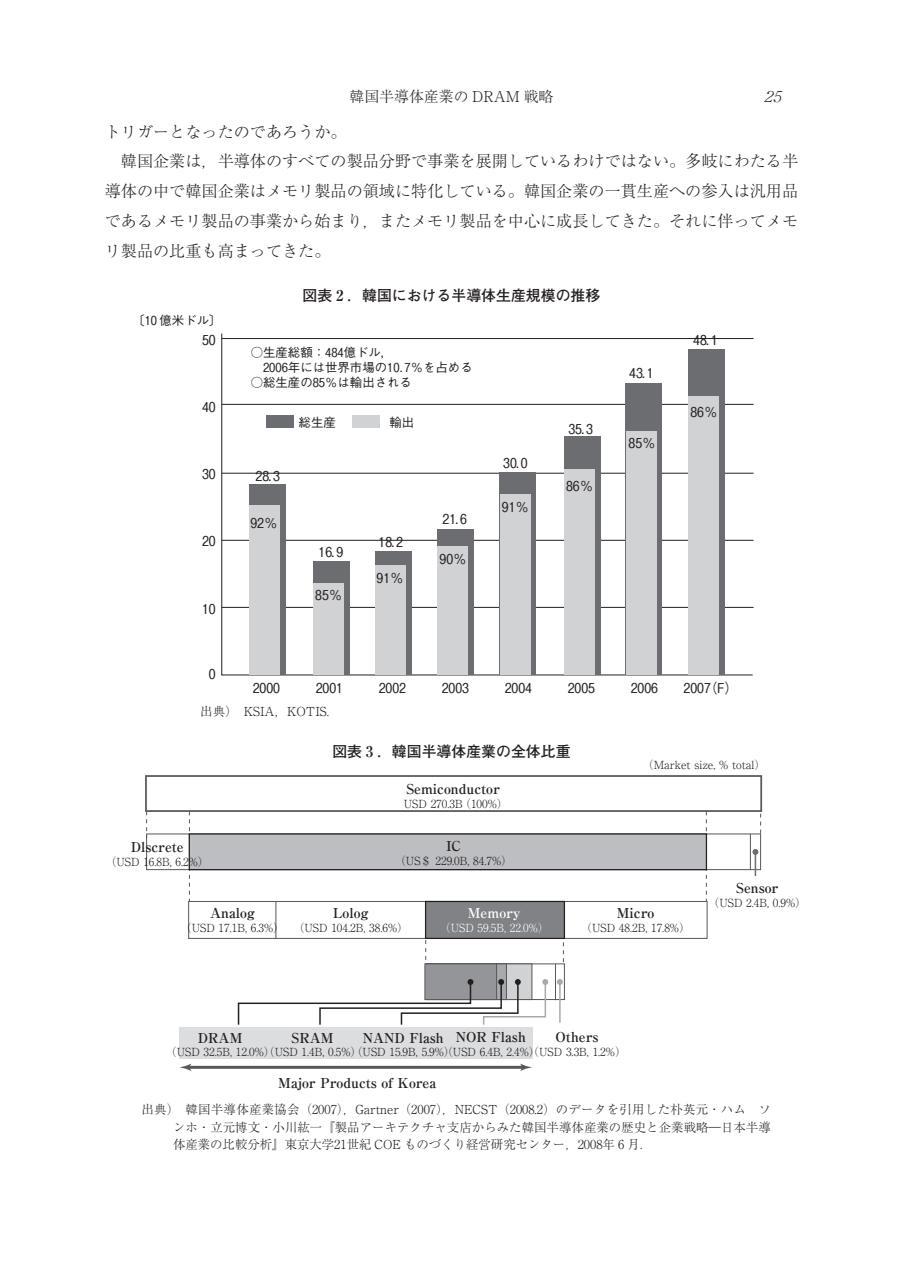
<style>
.page{position:relative;width:903px;height:1275px;background:#fff}
.page>*{position:absolute;margin:0;border:0;box-sizing:border-box;transform-origin:0 0}
.t1{font:300 16.1px/29.8px "Ryumin Pro";color:#231f20}
.t2{font:700 14.88px "Futo Go B101 Pro";color:#231f20}
.t3{font:300 14.88px "Ryumin Pro";color:#231f20}
.t4{font:500 13.65px "Gothic BBB Pro";color:#231f20}
.t5{font:700 13.65px "Ryumin Pro";color:#231f20}
.t6{font:700 13.65px "Ryumin Pro";color:#fff}
.t7{font:300 12.42px/17.3px "Ryumin Pro";color:#231f20;text-align:justify}
.t8{font:500 12.42px/15px "Gothic BBB Pro";color:#231f20}
.t9{font:300 11.2px "Ryumin Pro";color:#231f20}
.t10{font:300 11.2px "Ryumin Pro";color:#fff}
.s1{font-family:"Ryumin Pro"}
</style>
<div class="page">
<svg style="left:221px;top:333px;width:532px;height:343px"></svg>
<hr style="left:222px;top:607px;width:531px;height:1px;background:#231f20">
<hr style="left:222px;top:540px;width:531px;height:1px;background:#231f20">
<hr style="left:222px;top:473px;width:531px;height:1px;background:#231f20">
<hr style="left:222px;top:404px;width:531px;height:1px;background:#231f20">
<hr style="left:222px;top:338px;width:531px;height:1px;background:#231f20">
<div style="left:250px;top:484px;width:36px;height:191px;background:#6c6d70"></div>
<div style="left:250px;top:506px;width:30px;height:169px;background:#d1d2d4"></div>
<div style="left:313px;top:562px;width:36px;height:113px;background:#6c6d70"></div>
<div style="left:313px;top:583px;width:30px;height:92px;background:#d1d2d4"></div>
<div style="left:375px;top:552px;width:36px;height:123px;background:#6c6d70"></div>
<div style="left:375px;top:566px;width:30px;height:109px;background:#d1d2d4"></div>
<div style="left:437px;top:530px;width:37px;height:145px;background:#6c6d70"></div>
<div style="left:437px;top:547px;width:31px;height:128px;background:#d1d2d4"></div>
<div style="left:500px;top:473px;width:36px;height:202px;background:#6c6d70"></div>
<div style="left:500px;top:494px;width:30px;height:181px;background:#d1d2d4"></div>
<div style="left:564px;top:437px;width:36px;height:238px;background:#6c6d70"></div>
<div style="left:564px;top:470px;width:30px;height:205px;background:#d1d2d4"></div>
<div style="left:626px;top:384px;width:36px;height:291px;background:#6c6d70"></div>
<div style="left:626px;top:432px;width:30px;height:243px;background:#d1d2d4"></div>
<div style="left:688px;top:349px;width:36px;height:326px;background:#6c6d70"></div>
<div style="left:688px;top:397px;width:31px;height:278px;background:#d1d2d4"></div>
<div style="left:266px;top:416px;width:28px;height:12px;background:#6c6d70"></div>
<div style="left:352px;top:416px;width:27px;height:12px;background:#d1d2d4"></div>
<svg style="left:146px;top:812px;width:1px;height:22px"></svg>
<svg style="left:189px;top:812px;width:1px;height:89px"></svg>
<svg style="left:706px;top:812px;width:1px;height:89px"></svg>
<svg style="left:760px;top:813px;width:1px;height:21px"></svg>
<div style="left:179px;top:1027px;width:353px;height:31px;background:#dcdddf"></div>
<div style="left:145px;top:775px;width:617px;height:37px;border:2px solid #57585a"></div>
<div style="left:146px;top:834px;width:615px;height:36px;border:1px solid #57585a"></div>
<div style="left:189px;top:834px;width:517px;height:36px;background:#bdbec1"></div>
<div style="left:189px;top:833px;width:518px;height:37px;border:1px solid #231f20"></div>
<hr style="left:750px;top:834px;width:1px;height:36px;background:#57585a">
<div style="left:188px;top:901px;width:519px;height:38px;border:1px solid #57585a"></div>
<div style="left:425px;top:901px;width:139px;height:37px;background:#808285"></div>
<div style="left:425px;top:901px;width:140px;height:38px;border:1px solid #231f20"></div>
<hr style="left:276px;top:901px;width:1px;height:37px;background:#57585a">
<hr style="left:555px;top:964px;width:1px;height:36px;background:#57585a">
<hr style="left:188px;top:1066px;width:335px;height:3px;background:#57585a">
<svg style="left:520px;top:1064px;width:12px;height:7px"></svg>
<svg style="left:180px;top:1064px;width:11px;height:7px"></svg>
<svg style="left:752px;top:849px;width:6px;height:27px"></svg>
<hr style="left:559px;top:982px;width:2px;height:41px;background:#a8a9ad">
<svg style="left:557px;top:926px;width:7px;height:71px"></svg>
<svg style="left:237px;top:924px;width:311px;height:101px"></svg>
<h2 class="t3" style="left:349px;top:85px;width:205px">韓国半導体産業の DRAM 戦略</h2>
<h2 class="t3" style="left:765px;top:85px;width:17px">25</h2>
<h1 class="t1" style="left:105px;top:115px;width:695px">トリガーとなったのであろうか。<br>　韓国企業は，半導体のすべての製品分野で事業を展開しているわけではない。多岐にわたる半導体の中で韓国企業はメモリ製品の領域に特化している。韓国企業の一貫生産への参入は汎用品であるメモリ製品の事業から始まり，またメモリ製品を中心に成長してきた。それに伴ってメモリ製品の比重も高まってきた。</h1>
<h2 class="t2" style="left:303px;top:284px;width:299px">図表 <span class="s1">2 ．</span>韓国における半導体生産規模の推移</h2>
<p class="t8" style="left:132px;top:312px;width:91px">〔10 億米ドル〕</p>
<p class="t4" style="left:202px;top:329px;width:15px">50</p>
<p class="t4" style="left:202px;top:396px;width:15px">40</p>
<p class="t4" style="left:202px;top:463px;width:15px">30</p>
<p class="t4" style="left:202px;top:530px;width:15px">20</p>
<p class="t4" style="left:202px;top:598px;width:15px">10</p>
<p class="t4" style="left:209px;top:663px;width:8px">0</p>
<p class="t8" style="left:263px;top:343px;width:211px;text-indent:-12px">○生産総額：484億ドル，<br>2006年には世界市場の10.7％を占める</p>
<p class="t8" style="left:251px;top:373px;width:163px">○総生産の85％は輸出される</p>
<p class="t4" style="left:256px;top:465px;width:26px">28.3</p>
<p class="t4" style="left:250px;top:512px;width:29px">92％</p>
<p class="t8" style="left:299px;top:413px;width:39px">総生産</p>
<p class="t8" style="left:389px;top:413px;width:26px">輸出</p>
<p class="t4" style="left:319px;top:541px;width:26px">16.9</p>
<p class="t4" style="left:315px;top:584px;width:29px">85％</p>
<p class="t4" style="left:378px;top:530px;width:26px">18.2</p>
<p class="t4" style="left:376px;top:567px;width:29px">91％</p>
<p class="t4" style="left:442px;top:508px;width:26px">21.6</p>
<p class="t4" style="left:439px;top:548px;width:29px">90％</p>
<p class="t4" style="left:503px;top:451px;width:26px">30.0</p>
<p class="t4" style="left:502px;top:496px;width:29px">91％</p>
<p class="t4" style="left:568px;top:417px;width:26px">35.3</p>
<p class="t4" style="left:566px;top:475px;width:29px">86％</p>
<p class="t4" style="left:629px;top:362px;width:26px">43.1</p>
<p class="t4" style="left:628px;top:432px;width:29px">85％</p>
<p class="t4" style="left:693px;top:329px;width:26px">48.1</p>
<p class="t4" style="left:690px;top:401px;width:29px">86％</p>
<p class="t4" style="left:253px;top:677px;width:29px">2000</p>
<p class="t4" style="left:316px;top:677px;width:29px">2001</p>
<p class="t4" style="left:379px;top:677px;width:29px">2002</p>
<p class="t4" style="left:442px;top:677px;width:29px">2003</p>
<p class="t4" style="left:505px;top:677px;width:29px">2004</p>
<p class="t4" style="left:568px;top:677px;width:29px">2005</p>
<p class="t4" style="left:631px;top:677px;width:29px">2006</p>
<p class="t4" style="left:683px;top:677px;width:49px">2007(F)</p>
<p class="t7" style="left:200px;top:702px;width:130px">出典）　KSIA，KOTIS.</p>
<p class="t5" style="left:131px;top:836px;width:55px">Dlscrete</p>
<p class="t9" style="left:105px;top:853px;width:105px">（USD 16.8B, 6.2%）</p>
<p class="t5" style="left:210px;top:902px;width:46px">Analog</p>
<p class="t9" style="left:181px;top:919px;width:105px">（USD 17.1B, 6.3%）</p>
<h2 class="t2" style="left:332px;top:739px;width:240px">図表 <span class="s1">3 ．</span>韓国半導体産業の全体比重</h2>
<p class="t5" style="left:406px;top:778px;width:95px">Semiconductor</p>
<p class="t9" style="left:404px;top:795px;width:106px">USD 270.3B（100%）</p>
<p class="t5" style="left:446px;top:835px;width:16px">IC</p>
<p class="t9" style="left:395px;top:852px;width:119px">（US＄ 229.0B, 84.7%）</p>
<p class="t5" style="left:333px;top:902px;width:37px">Lolog</p>
<p class="t9" style="left:293px;top:919px;width:116px">（USD 104.2B, 38.6%）</p>
<p class="t6" style="left:468px;top:902px;width:55px">Memory</p>
<p class="t10" style="left:440px;top:919px;width:111px">（USD 59.5B, 22.0%）</p>
<p class="t9" style="left:643px;top:756px;width:124px">（Market size, % total）</p>
<p class="t5" style="left:617px;top:902px;width:39px">Micro</p>
<p class="t9" style="left:581px;top:919px;width:111px">（USD 48.2B, 17.8%）</p>
<p class="t5" style="left:736px;top:877px;width:44px">Sensor</p>
<p class="t9" style="left:708px;top:894px;width:100px">（USD 2.4B, 0.9%）</p>
<p class="t5" style="left:456px;top:1026px;width:71px">NOR Flash</p>
<p class="t9" style="left:442px;top:1043px;width:100px">（USD 6.4B, 2.4%）</p>
<p class="t5" style="left:556px;top:1026px;width:44px">Others</p>
<p class="t9" style="left:528px;top:1043px;width:100px">（USD 3.3B, 1.2%）</p>
<p class="t5" style="left:292px;top:1026px;width:44px">SRAM</p>
<p class="t9" style="left:264px;top:1043px;width:100px">（USD 1.4B, 0.5%）</p>
<p class="t5" style="left:198px;top:1026px;width:46px">DRAM</p>
<p class="t9" style="left:166px;top:1043px;width:111px">（USD 32.5B, 12.0%）</p>
<p class="t5" style="left:363px;top:1026px;width:83px">NAND Flash</p>
<p class="t9" style="left:351px;top:1043px;width:105px">（USD 15.9B, 5.9%）</p>
<p class="t5" style="left:278px;top:1072px;width:160px">Major Products of Korea</p>
<p class="t7" style="left:173px;top:1100px;width:599px;text-indent:-32px">出典）　韓国半導体産業協会（2007），Gartner（2007），NECST（2008.2）のデータを引用した朴英元・ハム　ソンホ・立元博文・小川紘一『製品アーキテクチャ支店からみた韓国半導体産業の歴史と企業戦略―日本半導体産業の比較分析』東京大学21世紀 COE ものづくり経営研究センター，2008年 6 月．</p>
</div>
